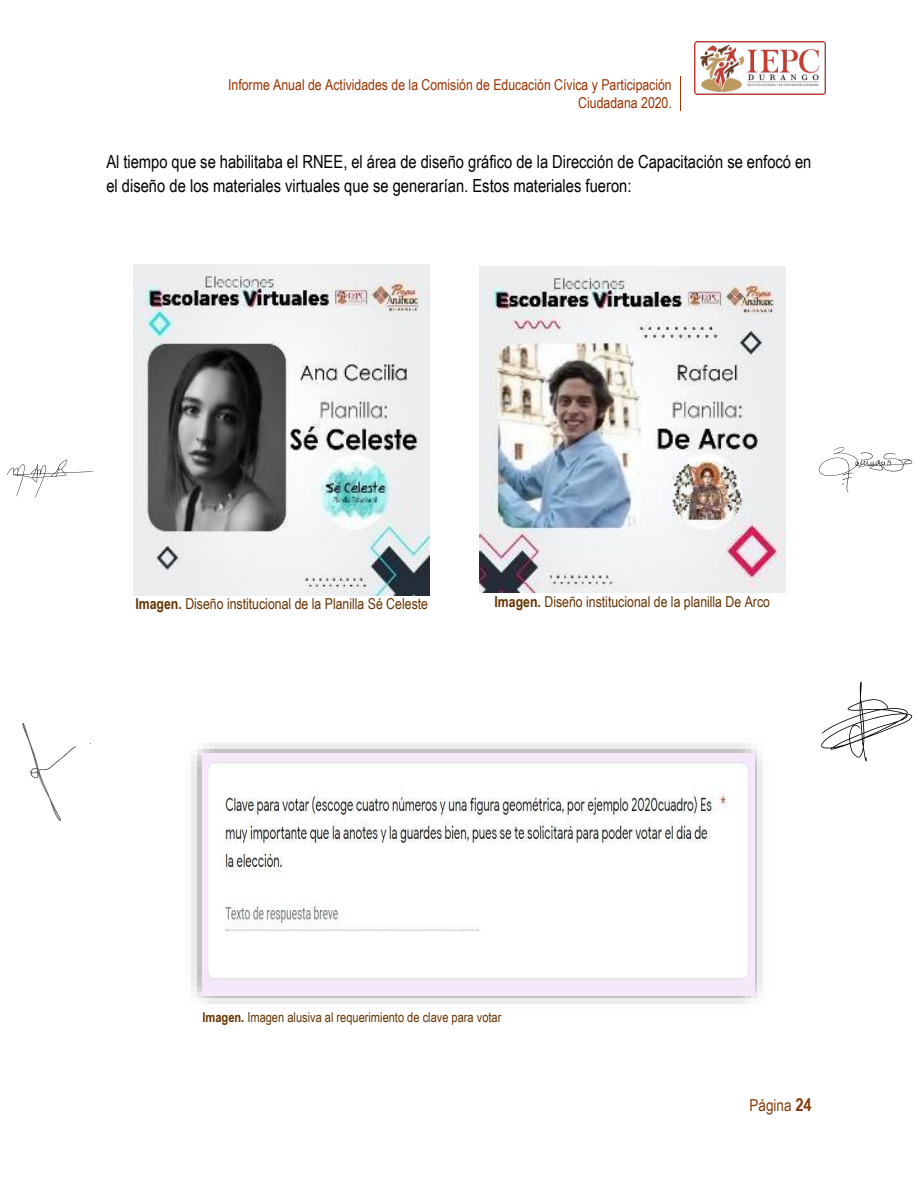
<style>
.page{position:relative;width:918px;height:1188px;background:#fff}
.page>*{position:absolute;margin:0;border:0;box-sizing:border-box;transform-origin:0 0}
.t1{font:18px/23.7px "Arial Narrow";color:#000}
.t2{font:16.5px "Arial Narrow";color:#843c0b}
.t3{font:15px "Arial Narrow";color:#630}
.t4{font:15px/17.2px "Arial Narrow";color:#930;text-align:right}
.t5{font:13.5px "Arial Narrow";color:#630}
.s1{font-weight:700}
.s2{font-weight:700;font-size:18px}
</style>
<div class="page">
<hr style="left:680px;top:76px;width:1px;height:35px;background:#930">
<img style="left:694px;top:42px;width:131px;height:52px">
<img style="left:133px;top:264px;width:296px;height:331px">
<img style="left:479px;top:266px;width:306px;height:326px">
<img style="left:191px;top:743px;width:572px;height:261px">
<img style="left:202px;top:754px;width:553px;height:242px">
<svg style="left:7px;top:459px;width:87px;height:40px"></svg>
<svg style="left:819px;top:447px;width:93px;height:45px"></svg>
<svg style="left:821px;top:682px;width:92px;height:79px"></svg>
<img style="left:23px;top:723px;width:53px;height:97px">
<p class="t4" style="left:228px;top:76px;width:445px">Informe Anual de Actividades de la Comisión de Educación Cívica y Participación<br>Ciudadana 2020.</p>
<p class="t1" style="left:106px;top:149px;width:707px">Al tiempo que se habilitaba el RNEE, el área de diseño gráfico de la Dirección de Capacitación se enfocó en el diseño de los materiales virtuales que se generarían. Estos materiales fueron:</p>
<p class="t3" style="left:135px;top:593px;width:294px"><span class="s1">Imagen.</span> Diseño institucional de la Planilla Sé Celeste</p>
<p class="t3" style="left:495px;top:590px;width:277px"><span class="s1">Imagen.</span> Diseño institucional de la planilla De Arco</p>
<p class="t5" style="left:203px;top:1007px;width:300px"><span class="s1">Imagen.</span> Imagen alusiva al requerimiento de clave para votar</p>
<p class="t2" style="left:750px;top:1093px;width:64px">Página <span class="s2">24</span></p>
</div>
